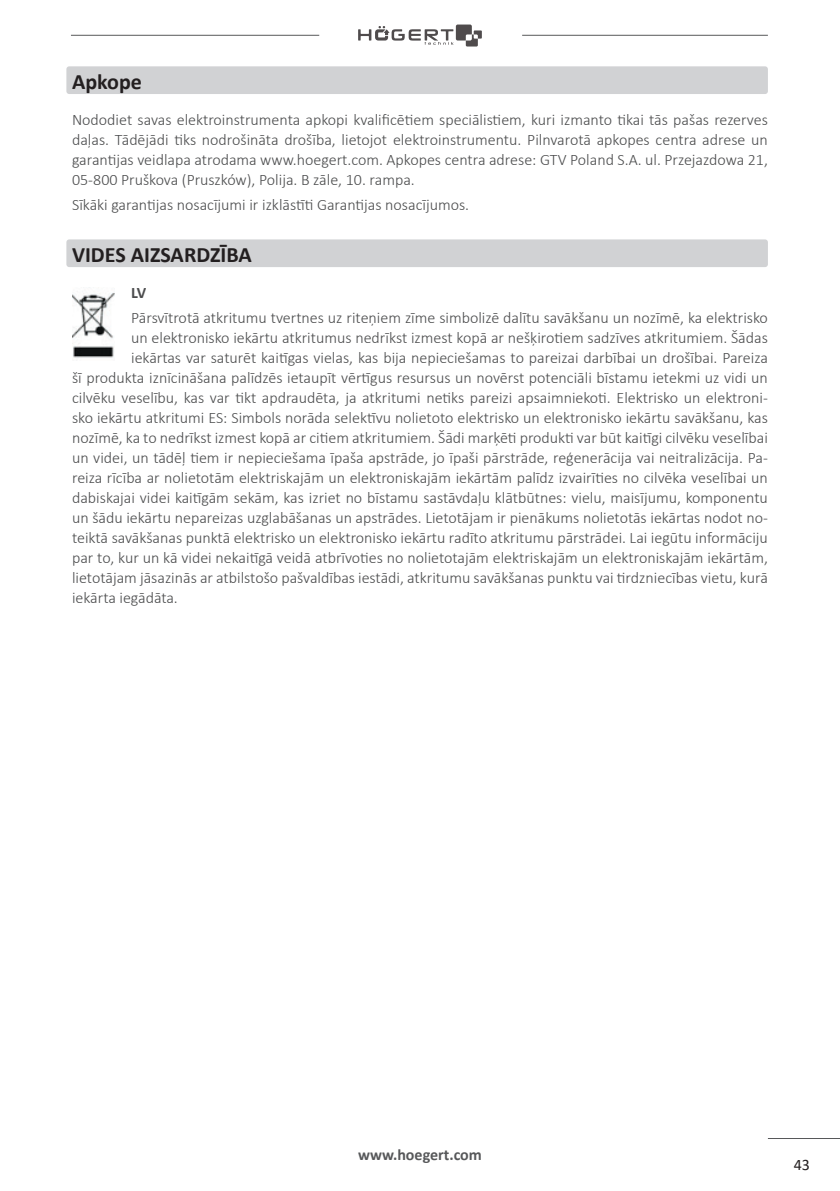
<style>
.page{position:relative;width:840px;height:1191px;background:#fff}
.page>*{position:absolute;margin:0;border:0;box-sizing:border-box;transform-origin:0 0}
.t1{font:700 22px "Calibri";color:#231f20}
.t2{font:300 16px/20px "Calibri";color:#4b4c4d;text-align:justify}
.t3{font:700 16px "Calibri";color:#57585a}
.t4{font:16px "Calibri";color:#231f20}
.t5{font:700 16px "Calibri";color:#4b4c4d}
</style>
<div class="page">
<hr style="left:767px;top:1138px;width:72px;height:1px;background:#57585a">
<hr style="left:522px;top:35px;width:245px;height:1px;background:#57585a">
<hr style="left:71px;top:35px;width:248px;height:1px;background:#57585a">
<svg style="left:358px;top:25px;width:123px;height:22px"></svg>
<div style="left:66px;top:66px;width:701px;height:28px;background:#d1d2d4;border-radius:3px"></div>
<div style="left:66px;top:239px;width:701px;height:28px;background:#d1d2d4;border-radius:3px"></div>
<img style="left:72px;top:287px;width:42px;height:71px">
<h1 class="t1" style="left:72px;top:68px;width:71px">Apkope</h1>
<p class="t2" style="left:72px;top:109px;width:697px">Nododiet savas elektroinstrumenta apkopi kvalificētiem speciālistiem, kuri izmanto tikai tās pašas rezerves daļas. Tādējādi tiks nodrošināta drošība, lietojot elektroinstrumentu. Pilnvarotā apkopes centra adrese un garantijas veidlapa atrodama www.hoegert.com. Apkopes centra adrese: GTV Poland S.A. ul. Przejazdowa 21, 05-800 Pruškova (Pruszków), Polija. B zāle, 10. rampa.</p>
<p class="t2" style="left:72px;top:195px;width:398px">Sīkāki garantijas nosacījumi ir izklāstīti Garantijas nosacījumos.</p>
<h1 class="t1" style="left:72px;top:241px;width:181px">VIDES AIZSARDZĪBA</h1>
<p class="t5" style="left:131px;top:282px;width:16px">LV</p>
<p class="t2" style="left:131px;top:308px;width:638px">Pārsvītrotā atkritumu tvertnes uz riteņiem zīme simbolizē dalītu savākšanu un nozīmē, ka elektrisko</p>
<p class="t2" style="left:131px;top:328px;width:638px">un elektronisko iekārtu atkritumus nedrīkst izmest kopā ar nešķirotiem sadzīves atkritumiem. Šādas</p>
<p class="t2" style="left:131px;top:348px;width:638px">iekārtas var saturēt kaitīgas vielas, kas bija nepieciešamas to pareizai darbībai un drošībai. Pareiza</p>
<p class="t2" style="left:72px;top:368px;width:697px">šī produkta iznīcināšana palīdzēs ietaupīt vērtīgus resursus un novērst potenciāli bīstamu ietekmi uz vidi un</p>
<p class="t2" style="left:72px;top:388px;width:697px">cilvēku veselību, kas var tikt apdraudēta, ja atkritumi netiks pareizi apsaimniekoti. Elektrisko un elektroni-</p>
<p class="t2" style="left:72px;top:408px;width:697px">sko iekārtu atkritumi ES: Simbols norāda selektīvu nolietoto elektrisko un elektronisko iekārtu savākšanu, kas</p>
<p class="t2" style="left:72px;top:428px;width:697px">nozīmē, ka to nedrīkst izmest kopā ar citiem atkritumiem. Šādi marķēti produkti var būt kaitīgi cilvēku veselībai</p>
<p class="t2" style="left:72px;top:448px;width:697px">un videi, un tādēļ tiem ir nepieciešama īpaša apstrāde, jo īpaši pārstrāde, reģenerācija vai neitralizācija. Pa-</p>
<p class="t2" style="left:72px;top:468px;width:697px">reiza rīcība ar nolietotām elektriskajām un elektroniskajām iekārtām palīdz izvairīties no cilvēka veselībai un</p>
<p class="t2" style="left:72px;top:488px;width:697px">dabiskajai videi kaitīgām sekām, kas izriet no bīstamu sastāvdaļu klātbūtnes: vielu, maisījumu, komponentu</p>
<p class="t2" style="left:72px;top:508px;width:697px">un šādu iekārtu nepareizas uzglabāšanas un apstrādes. Lietotājam ir pienākums nolietotās iekārtas nodot no-</p>
<p class="t2" style="left:72px;top:528px;width:697px">teiktā savākšanas punktā elektrisko un elektronisko iekārtu radīto atkritumu pārstrādei. Lai iegūtu informāciju</p>
<p class="t2" style="left:72px;top:548px;width:697px">par to, kur un kā videi nekaitīgā veidā atbrīvoties no nolietotajām elektriskajām un elektroniskajām iekārtām,</p>
<p class="t2" style="left:72px;top:568px;width:697px">lietotājam jāsazinās ar atbilstošo pašvaldības iestādi, atkritumu savākšanas punktu vai tirdzniecības vietu, kurā</p>
<p class="t2" style="left:72px;top:588px;width:107px">iekārta iegādāta.</p>
<p class="t3" style="left:358px;top:1144px;width:125px">www.hoegert.com</p>
<p class="t4" style="left:793px;top:1153px;width:18px">43</p>
</div>
